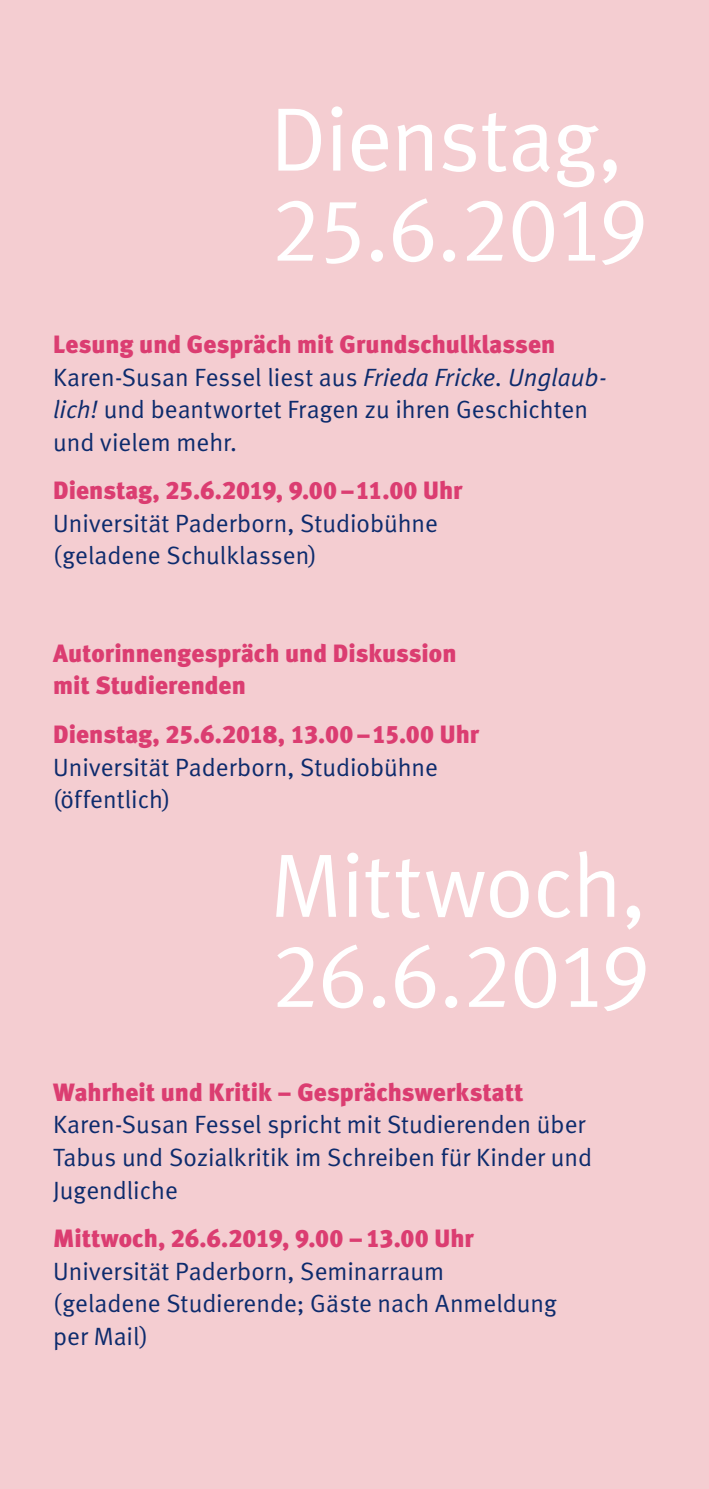
<style>
.page{position:relative;width:709px;height:1489px;background:#fff}
.page>*{position:absolute;margin:0;border:0;box-sizing:border-box;transform-origin:0 0}
.t1{font:90px/90px "Meta Normal LF";letter-spacing:-.02em;color:#fff}
.t2{font:25px/32.5px "Meta Normal LF";color:#0d2b6d}
.t3{font:25px/32.5px "Meta Black LF";color:#db3d71}
.s1{font-style:italic}
</style>
<div class="page">
<div style="left:0;top:0;width:709px;height:1488px;background:#f4cdd1"></div>
<h1 class="t1" style="left:270px;top:93px;width:379px">Dienstag,<br>25.6.2019</h1>
<p class="t3" style="left:53px;top:328px;width:504px">Lesung und Gespräch mit Grundschulklassen</p>
<p class="t2" style="left:53px;top:360px;width:555px">Karen-Susan Fessel liest aus <span class="s1">Frieda Fricke. Unglaub&shy;lich!</span> und beantwortet Fragen zu ihren Geschichten und vielem mehr.</p>
<p class="t3" style="left:53px;top:474px;width:411px">Dienstag, 25.6.2019, 9.00 –11.00 Uhr</p>
<p class="t2" style="left:53px;top:506px;width:386px">Universität Paderborn, Studiobühne (geladene Schulklassen)</p>
<p class="t3" style="left:53px;top:636px;width:405px">Autorinnengespräch und Diskussion mit Studierenden</p>
<p class="t3" style="left:53px;top:718px;width:427px">Dienstag, 25.6.2018, 13.00 –15.00 Uhr</p>
<p class="t2" style="left:53px;top:750px;width:386px">Universität Paderborn, Studiobühne (öffentlich)</p>
<h1 class="t1" style="left:270px;top:839px;width:381px">Mittwoch,<br>26.6.2019</h1>
<p class="t3" style="left:53px;top:1075px;width:472px">Wahrheit und Kritik – Gesprächswerkstatt</p>
<p class="t2" style="left:53px;top:1108px;width:540px">Karen-Susan Fessel spricht mit Studierenden über<br>Tabus und Sozialkritik im Schreiben für Kinder und<br>Jugendliche</p>
<p class="t3" style="left:53px;top:1221px;width:422px">Mittwoch, 26.6.2019, 9.00 – 13.00 Uhr</p>
<p class="t2" style="left:53px;top:1254px;width:505px">Universität Paderborn, Seminarraum (geladene Studierende; Gäste nach Anmeldung per Mail)</p>
</div>
